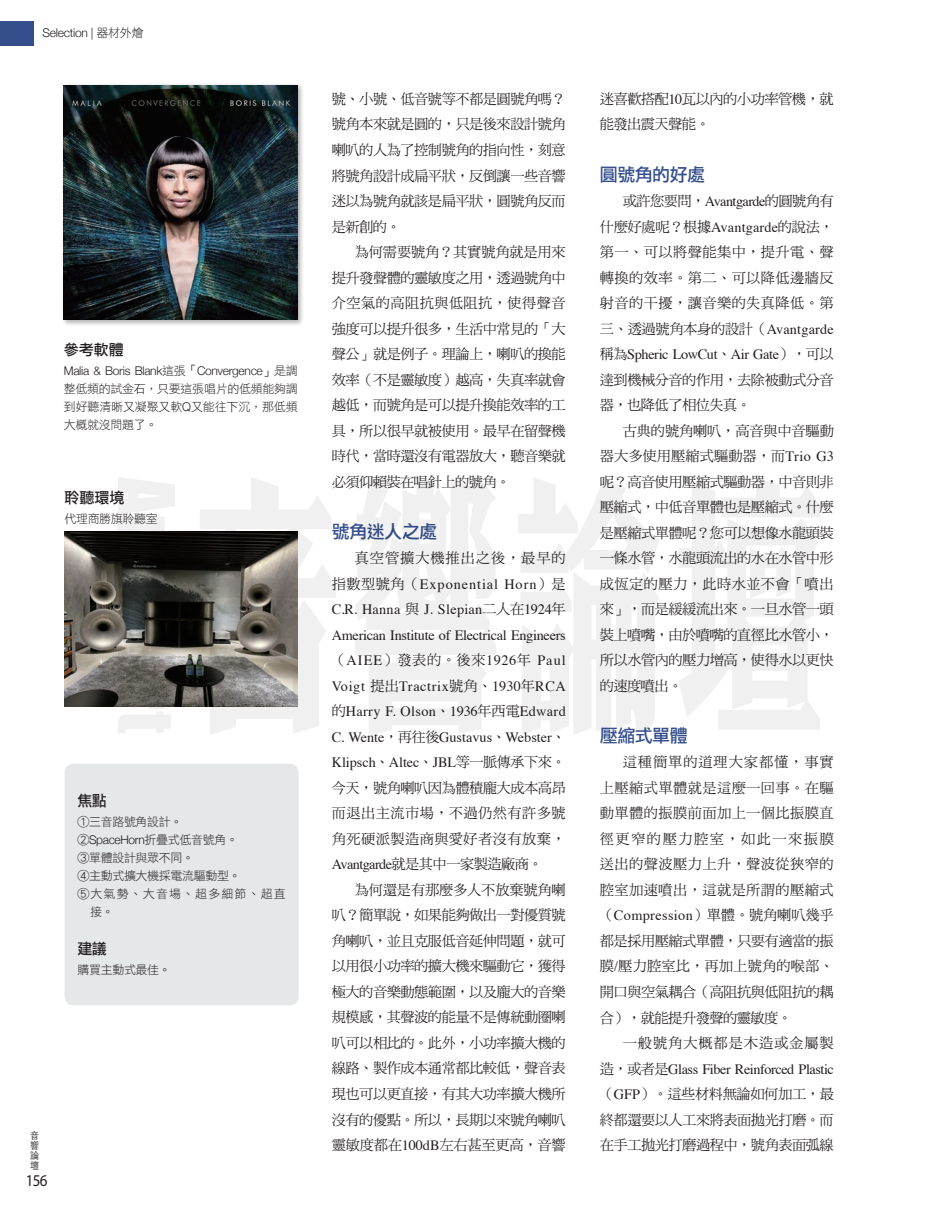
<style>
.page{position:relative;width:936px;height:1212px;background:#fff}
.page>*{position:absolute;margin:0;border:0;box-sizing:border-box;transform-origin:0 0}
.t1{font:18px "DF Li Hei Std W5";letter-spacing:-.03em;color:#354e8c}
.t2{font:16.5px "Myriad Pro";color:#231f20;scale:.91 1}
.t3{font:15px "DF Li Hei Std W5";color:#231f20}
.t4{font:14.25px/25.5px "DF Ming Std W5";letter-spacing:-.035em;color:#231f20;text-align:justify}
.t5{font:14.25px/25.5px "Times";letter-spacing:-.025em;color:#231f20;text-align:justify}
.t6{font:14.25px "DF Ming Std W5";letter-spacing:.06em;color:#231f20}
.t7{font:12px/18px "DF Li Hei Std W3";letter-spacing:-.03em;color:#231f20;text-align:justify}
.t8{font:300 12px "Helvetica Neue";letter-spacing:-.025em;color:#231f20}
.t9{font:12px "DF Li Hei Std W3";letter-spacing:.09em;color:#231f20}
.t10{font:300 9.9px/10.2px "ST Heiti TC";color:#231f20;text-align:justify;scale:.91 1}
.s1{font-family:"DF Li Hei Std W3";font-weight:400}
.s2{font-family:"Helvetica Neue";font-weight:300}
.s3{font-family:"DF Ming Std W5"}
.s4{font-family:"Times"}
</style>
<div class="page">
<div style="left:65px;top:764px;width:233px;height:241px;background:#e6e7e9;border-radius:9px"></div>
<div style="left:61px;top:82px;width:243px;height:245px;background:#231f20;opacity:.35"></div>
<img style="left:64px;top:85px;width:234px;height:235px">
<img style="left:65px;top:532px;width:52px;height:175px">
<div style="left:0;top:21px;width:33px;height:24px;background:#354e8c"></div>
<img style="left:117px;top:478px;width:702px;height:256px">
<p class="t8" style="left:43px;top:23px;width:103px">Selection | <span class="s1">器材外燴</span></p>
<p class="t3" style="left:64px;top:342px;width:61px">參考軟體</p>
<p class="t8" style="left:64px;top:361px;width:235px">Malia &amp; Boris Blank<span class="s1">這張「</span>Convergence<span class="s1">」是調</span></p>
<p class="t7" style="left:64px;top:379px;width:235px">整低頻的試金石，只要這張唱片的低頻能夠調到好聽清晰又凝聚又軟<span class="s2">Q</span>又能往下沉，那低頻大概就沒問題了。</p>
<p class="t3" style="left:64px;top:490px;width:61px">聆聽環境</p>
<p class="t7" style="left:64px;top:509px;width:95px">代理商勝旗聆聽室</p>
<p class="t3" style="left:77px;top:793px;width:31px">焦點</p>
<p class="t7" style="left:77px;top:812px;width:107px">①三音路號角設計。</p>
<p class="t7" style="left:77px;top:830px;width:162px">②<span class="s2">SpaceHorn</span>折疊式低音號角。</p>
<p class="t7" style="left:77px;top:848px;width:118px">③單體設計與眾不同。</p>
<p class="t7" style="left:77px;top:866px;width:165px">④主動式擴大機採電流驅動型。</p>
<p class="t9" style="left:77px;top:887px;width:210px">⑤大氣勢、大音場、超多細節、超直</p>
<p class="t7" style="left:90px;top:902px;width:25px">接。</p>
<p class="t3" style="left:77px;top:941px;width:31px">建議</p>
<p class="t7" style="left:77px;top:960px;width:95px">購買主動式最佳。</p>
<p class="t10" style="left:30px;top:1129px;width:11px">音響論壇</p>
<p class="t2" style="left:26px;top:1170px;width:25px">156</p>
<p class="t4" style="left:332px;top:86px;width:235px">號、小號、低音號等不都是圓號角嗎？號角本來就是圓的，只是後來設計號角喇叭的人為了控制號角的指向性，刻意將號角設計成扁平狀，反倒讓一些音響迷以為號角就該是扁平狀，圓號角反而是新創的。</p>
<p class="t4" style="left:332px;top:239px;width:235px;text-indent:23px">為何需要號角？其實號角就是用來提升發聲體的靈敏度之用，透過號角中介空氣的高阻抗與低阻抗，使得聲音強度可以提升很多，生活中常見的「大聲公」就是例子。理論上，喇叭的換能效率（不是靈敏度）越高，失真率就會越低，而號角是可以提升換能效率的工具，所以很早就被使用。最早在留聲機時代，當時還沒有電器放大，聽音樂就必須仰賴裝在唱針上的號角。</p>
<p class="t1" style="left:332px;top:521px;width:107px">號角迷人之處</p>
<p class="t6" style="left:355px;top:550px;width:212px">真空管擴大機推出之後，最早的</p>
<p class="t5" style="left:332px;top:570px;width:235px"><span class="s3">指數型號角（</span>Exponential Horn<span class="s3">）是</span>C.R. Hanna <span class="s3">與</span> J. Slepian<span class="s3">二人在</span>1924<span class="s3">年</span>American Institute of Electrical Engineers<span class="s3">（</span>AIEE<span class="s3">）發表的。後來</span>1926<span class="s3">年</span> Paul Voigt <span class="s3">提出</span>Tractrix<span class="s3">號角、</span>1930<span class="s3">年</span>RCA<span class="s3">的</span>Harry F. Olson<span class="s3">、</span>1936<span class="s3">年西電</span>Edward C. Wente<span class="s3">，再往後</span>Gustavus<span class="s3">、</span>Webster<span class="s3">、</span>Klipsch<span class="s3">、</span>Altec<span class="s3">、</span>JBL<span class="s3">等一脈傳承下來。</span></p>
<p class="t4" style="left:332px;top:775px;width:235px">今天，號角喇叭因為體積龐大成本高昂而退出主流市場，不過仍然有許多號角死硬派製造商與愛好者沒有放棄，<span class="s4">Avantgarde</span>就是其中一家製造廠商。</p>
<p class="t4" style="left:332px;top:877px;width:235px;text-indent:23px">為何還是有那麼多人不放棄號角喇叭？簡單說，如果能夠做出一對優質號角喇叭，並且克服低音延伸問題，就可以用很小功率的擴大機來驅動它，獲得極大的音樂動態範圍，以及龐大的音樂規模感，其聲波的能量不是傳統動圈喇叭可以相比的。此外，小功率擴大機的線路、製作成本通常都比較低，聲音表現也可以更直接，有其大功率擴大機所沒有的優點。所以，長期以來號角喇叭靈敏度都在<span class="s4">100dB</span>左右甚至更高，音響</p>
<p class="t4" style="left:600px;top:86px;width:235px">迷喜歡搭配<span class="s4">10</span>瓦以內的小功率管機，就能發出震天聲能。</p>
<p class="t1" style="left:600px;top:164px;width:107px">圓號角的好處</p>
<p class="t4" style="left:600px;top:188px;width:235px;text-indent:23px">或許您要問，<span class="s4">Avantgarde</span>的圓號角有什麼好處呢？根據<span class="s4">Avantgarde</span>的說法，第一、可以將聲能集中，提升電、聲轉換的效率。第二、可以降低邊牆反射音的干擾，讓音樂的失真降低。第三、透過號角本身的設計（<span class="s4">Avantgarde</span></p>
<p class="t5" style="left:600px;top:340px;width:235px"><span class="s3">稱為</span>Spheric LowCut<span class="s3">、</span>Air Gate<span class="s3">），可以</span></p>
<p class="t4" style="left:600px;top:366px;width:235px">達到機械分音的作用，去除被動式分音器，也降低了相位失真。</p>
<p class="t4" style="left:600px;top:417px;width:235px;text-indent:23px">古典的號角喇叭，高音與中音驅動器大多使用壓縮式驅動器，而<span class="s4">Trio G3</span>呢？高音使用壓縮式驅動器，中音則非壓縮式，中低音單體也是壓縮式。什麼是壓縮式單體呢？您可以想像水龍頭裝一條水管，水龍頭流出的水在水管中形成恆定的壓力，此時水並不會「噴出來」，而是緩緩流出來。一旦水管一頭裝上噴嘴，由於噴嘴的直徑比水管小，所以水管內的壓力增高，使得水以更快的速度噴出。</p>
<p class="t1" style="left:600px;top:726px;width:89px">壓縮式單體</p>
<p class="t4" style="left:600px;top:749px;width:235px;text-indent:23px">這種簡單的道理大家都懂，事實上壓縮式單體就是這麼一回事。在驅動單體的振膜前面加上一個比振膜直徑更窄的壓力腔室，如此一來振膜送出的聲波壓力上升，聲波從狹窄的腔室加速噴出，這就是所謂的壓縮式（<span class="s4">Compression</span>）單體。號角喇叭幾乎都是採用壓縮式單體，只要有適當的振膜<span class="s4">/</span>壓力腔室比，再加上號角的喉部、開口與空氣耦合（高阻抗與低阻抗的耦合），就能提升發聲的靈敏度。</p>
<p class="t6" style="left:622px;top:1035px;width:212px">一般號角大概都是木造或金屬製</p>
<p class="t5" style="left:600px;top:1055px;width:235px"><span class="s3">造，或者是</span>Glass Fiber Reinforced Plastic</p>
<p class="t4" style="left:600px;top:1081px;width:235px">（<span class="s4">GFP</span>）。這些材料無論如何加工，最終都還要以人工來將表面拋光打磨。而在手工拋光打磨過程中，號角表面弧線</p>
</div>
